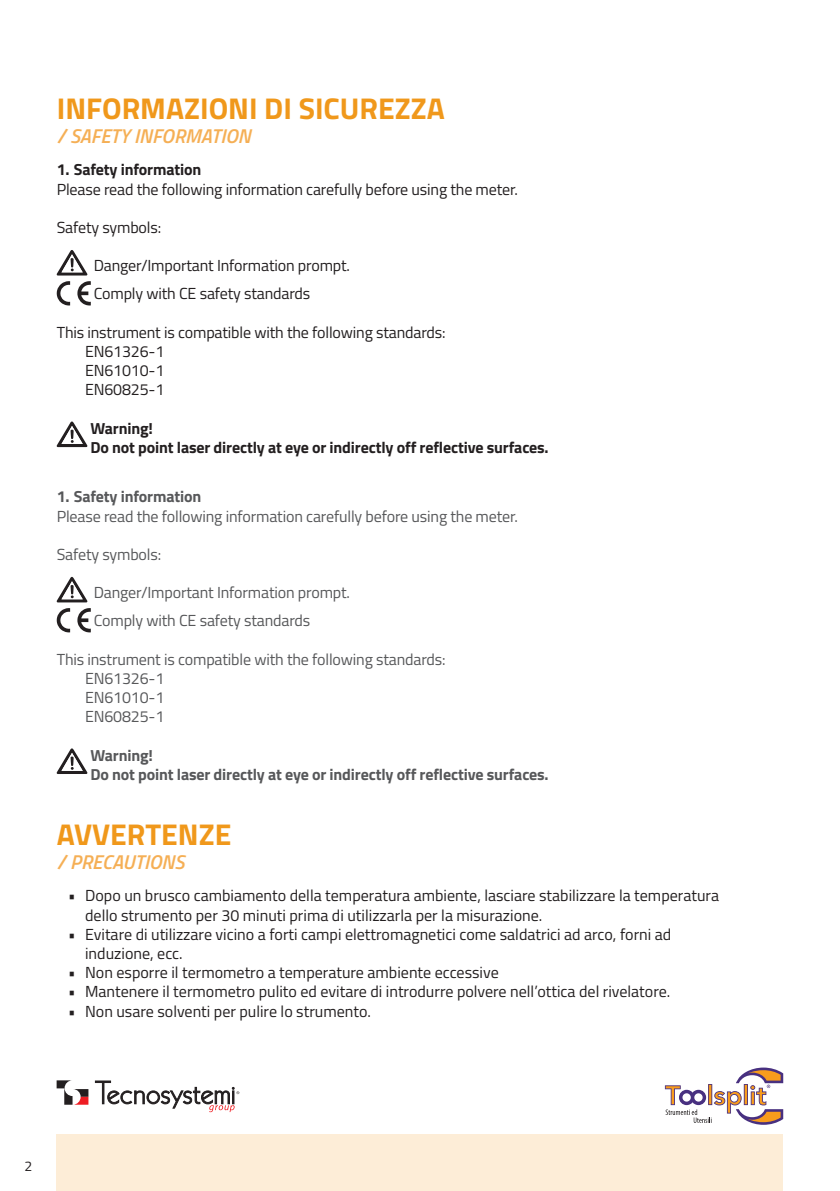
<style>
.page{position:relative;width:840px;height:1191px;background:#fff}
.page>*{position:absolute;margin:0;border:0;box-sizing:border-box;transform-origin:0 0}
.t1{font:700 30px "Titillium Web";color:#f0981b}
.t2{font:italic 600 20px "Titillium Web";color:#f5af55}
.t3{font:16px/19.2px "Titillium Web";color:#231f20}
.t4{font:16px/19.2px "Titillium Web";letter-spacing:-.01em;color:#57585a}
.t5{font:700 16px/19.2px "Titillium Web";letter-spacing:-.01em;color:#231f20}
.t6{font:700 16px/19.2px "Titillium Web";letter-spacing:-.01em;color:#57585a}
.t7{font:14px "Titillium Web";color:#231f20}
</style>
<div class="page">
<svg style="left:57px;top:1080px;width:31px;height:24px"></svg>
<svg style="left:95px;top:1080px;width:144px;height:32px"></svg>
<svg style="left:664px;top:1067px;width:118px;height:57px"></svg>
<div style="left:57px;top:1134px;width:725px;height:57px;background:#fdedd7"></div>
<svg style="left:77px;top:281px;width:14px;height:24px"></svg>
<svg style="left:57px;top:281px;width:13px;height:24px"></svg>
<svg style="left:57px;top:250px;width:31px;height:25px"></svg>
<svg style="left:57px;top:421px;width:31px;height:26px"></svg>
<svg style="left:77px;top:608px;width:14px;height:24px"></svg>
<svg style="left:57px;top:608px;width:13px;height:24px"></svg>
<svg style="left:57px;top:577px;width:31px;height:25px"></svg>
<svg style="left:57px;top:748px;width:31px;height:26px"></svg>
<h1 class="t1" style="left:57px;top:86px;width:389px">INFORMAZIONI DI SICUREZZA</h1>
<p class="t2" style="left:57px;top:121px;width:195px">/ SAFETY INFORMATION</p>
<p class="t5" style="left:57px;top:159px;width:146px">1. Safety information</p>
<p class="t3" style="left:57px;top:179px;width:462px">Please read the following information carefully before using the meter.</p>
<p class="t3" style="left:57px;top:217px;width:106px">Safety symbols:</p>
<p class="t3" style="left:94px;top:251px;width:258px;line-height:28px">Danger/Important Information prompt.<br>Comply with CE safety standards</p>
<p class="t3" style="left:85px;top:322px;width:362px;text-indent:-28px">This instrument is compatible with the following standards:<br>EN61326-1<br>EN61010-1<br>EN60825-1</p>
<p class="t5" style="left:90px;top:418px;width:459px">Warning!<br>Do not point laser directly at eye or indirectly off reflective surfaces.</p>
<p class="t6" style="left:57px;top:486px;width:146px">1. Safety information</p>
<p class="t4" style="left:57px;top:505px;width:462px">Please read the following information carefully before using the meter.</p>
<p class="t4" style="left:57px;top:544px;width:106px">Safety symbols:</p>
<p class="t4" style="left:94px;top:578px;width:258px;line-height:28px">Danger/Important Information prompt.<br>Comply with CE safety standards</p>
<p class="t4" style="left:85px;top:649px;width:362px;text-indent:-28px">This instrument is compatible with the following standards:<br>EN61326-1<br>EN61010-1<br>EN60825-1</p>
<p class="t6" style="left:90px;top:745px;width:459px">Warning!<br>Do not point laser directly at eye or indirectly off reflective surfaces.</p>
<h1 class="t1" style="left:57px;top:811px;width:176px">AVVERTENZE</h1>
<p class="t2" style="left:57px;top:847px;width:129px">/ PRECAUTIONS</p>
<p class="t3" style="left:85px;top:885px;width:635px;text-indent:-17px">• Dopo un brusco cambiamento della temperatura ambiente, lasciare stabilizzare la temperatura dello strumento per 30 minuti prima di utilizzarla per la misurazione.</p>
<p class="t3" style="left:85px;top:924px;width:587px;text-indent:-17px">• Evitare di utilizzare vicino a forti campi elettromagnetici come saldatrici ad arco, forni ad induzione, ecc.</p>
<p class="t3" style="left:68px;top:962px;width:432px">• Non esporre il termometro a temperature ambiente eccessive</p>
<p class="t3" style="left:68px;top:981px;width:603px">• Mantenere il termometro pulito ed evitare di introdurre polvere nell’ottica del rivelatore.</p>
<p class="t3" style="left:68px;top:1000px;width:304px">• Non usare solventi per pulire lo strumento.</p>
<p class="t7" style="left:24px;top:1156px;width:9px">2</p>
</div>
